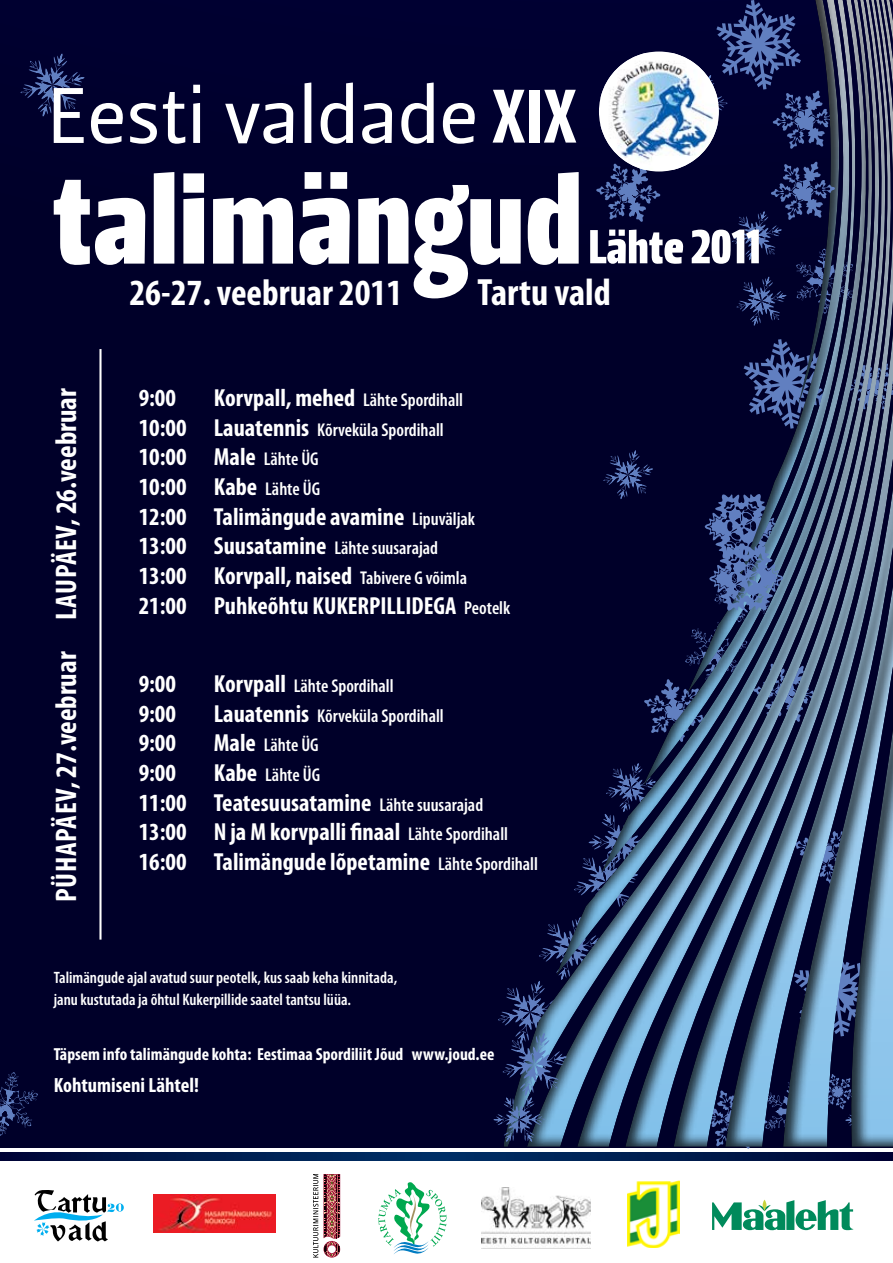
<style>
.page{position:relative;width:893px;height:1263px;background:#fff}
.page>*{position:absolute;margin:0;border:0;box-sizing:border-box;transform-origin:0 0}
.t1{font:700 condensed 78.3px "Myriad Pro";color:#fff}
.t2{font:700 condensed 38.1px "Myriad Pro";color:#fff}
.t3{font:700 condensed 37.2px "Myriad Pro";color:#fff}
.t4{font:700 condensed 29.85px "Myriad Pro";color:#fff}
.t5{font:700 condensed 24.75px/29.7px "Myriad Pro";color:#fff}
.t6{font:700 condensed 20.7px "Myriad Pro";color:#fff}
.t7{font:600 condensed 18.6px/29.7px "Myriad Pro";color:#fff}
.t8{font:700 condensed 17.55px "Myriad Pro";color:#fff}
.t9{font:600 condensed 16.5px/22.4px "Myriad Pro";color:#fff}
.s1{font-weight:700;font-size:24.75px}
.s2{font-weight:600;font-size:18.6px}
</style>
<div class="page">
<div style="left:0;top:0;width:893px;height:1147px;background:#000029"></div>
<svg style="left:0;top:1072px;width:38px;height:64px"></svg>
<svg style="left:0;top:1152px;width:893px;height:9px;background:#001b4e"></svg>
<img style="left:153px;top:1194px;width:123px;height:39px">
<svg style="left:313px;top:1174px;width:28px;height:84px"></svg>
<svg style="left:313px;top:1174px;width:5px;height:83px"></svg>
<svg style="left:324px;top:1174px;width:16px;height:83px"></svg>
<img style="left:481px;top:1188px;width:109px;height:60px">
<hr style="left:762px;top:1199px;width:4px;height:12px;background:#fcfdf7;border-radius:50%">
<svg style="left:712px;top:1200px;width:142px;height:30px"></svg>
<img style="left:627px;top:1180px;width:52px;height:68px">
<div style="left:501px;top:0;width:392px;height:1148px;background:#000;opacity:.75"></div>
<svg style="left:378px;top:1182px;width:68px;height:72px"></svg>
<svg style="left:34px;top:1190px;width:90px;height:51px"></svg>
<svg style="left:21px;top:53px;width:454px;height:91px"></svg>
<svg style="left:54px;top:172px;width:525px;height:126px"></svg>
<svg style="left:493px;top:762px;width:163px;height:382px"></svg>
<svg style="left:590px;top:0;width:303px;height:429px"></svg>
<svg style="left:603px;top:450px;width:214px;height:292px"></svg>
<img style="left:601px;top:53px;width:116px;height:117px">
<hr style="left:99px;top:349px;width:3px;height:591px;background:#fff">
<h1 class="t1" style="left:493px;top:68px;width:85px">XIX</h1>
<p class="t4" style="left:48px;top:620px;width:233px;rotate:-90deg">Laupäev, 26.veebruar</p>
<p class="t4" style="left:48px;top:902px;width:252px;rotate:-90deg">pühapäev, 27.veebruar</p>
<h3 class="t3" style="left:130px;top:269px;width:274px">26-27. veebruar 2011</h3>
<h2 class="t2" style="left:478px;top:269px;width:135px">Tartu vald</h2>
<p class="t5" style="left:139px;top:382px;width:49px">9:00<br>10:00<br>10:00<br>10:00<br>12:00<br>13:00<br>13:00<br>21:00</p>
<p class="t7" style="left:214px;top:385px;width:251px"><span class="s1">Korvpall, mehed</span> Lähte Spordihall<br><span class="s1">Lauatennis</span> Kõrveküla Spordihall<br><span class="s1">Male</span> Lähte ÜG<br><span class="s1">Kabe</span> Lähte ÜG</p>
<p class="t5" style="left:214px;top:501px;width:263px">Talimängude avamine <span class="s2">Lipuväljak</span></p>
<p class="t7" style="left:214px;top:534px;width:226px"><span class="s1">Suusatamine</span> Lähte suusarajad</p>
<p class="t5" style="left:214px;top:560px;width:298px">Korvpall, naised <span class="s2">Tabivere G võimla<br></span>Puhkeõhtu KUKERPILLIDEGA <span class="s2">Peotelk</span></p>
<p class="t5" style="left:139px;top:668px;width:49px">9:00<br>9:00<br>9:00<br>9:00<br>11:00<br>13:00<br>16:00</p>
<p class="t7" style="left:214px;top:671px;width:232px"><span class="s1">Korvpall</span> Lähte Spordihall<br><span class="s1">Lauatennis</span> Kõrveküla Spordihall<br><span class="s1">Male</span> Lähte ÜG<br><span class="s1">Kabe</span> Lähte ÜG</p>
<p class="t5" style="left:214px;top:787px;width:326px">Teatesuusatamine <span class="s2">Lähte suusarajad<br></span>N ja M korvpalli finaal <span class="s2">Lähte Spordihall<br></span>Talimängude lõpetamine <span class="s2">Lähte Spordihall</span></p>
<p class="t9" style="left:54px;top:967px;width:345px">Talimängude ajal avatud suur peotelk, kus saab keha kinnitada, janu kustutada ja õhtul Kukerpillide saatel tantsu lüüa.</p>
<p class="t8" style="left:54px;top:1043px;width:442px">Täpsem info talimängude kohta: Eestimaa Spordiliit Jõud www.joud.ee</p>
<p class="t6" style="left:54px;top:1072px;width:147px">Kohtumiseni Lähtel!</p>
</div>
